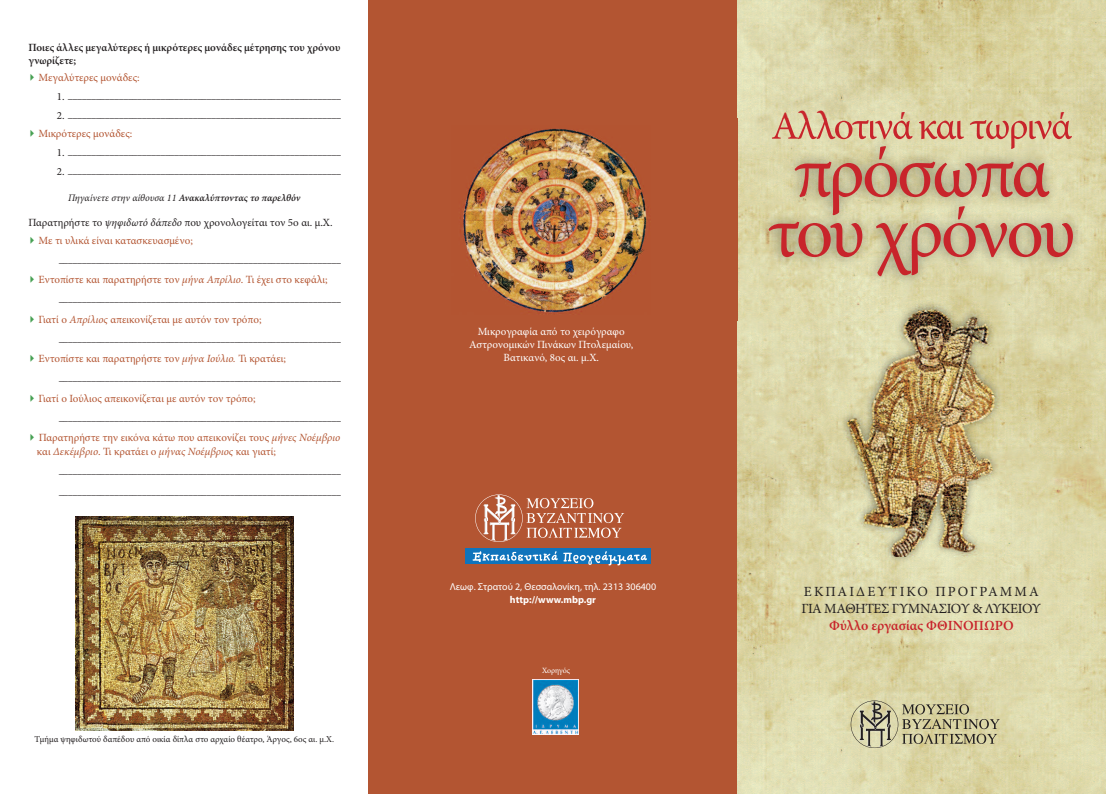
<style>
.page{position:relative;width:1106px;height:794px;background:#fff}
.page>*{position:absolute;margin:0;border:0;box-sizing:border-box;transform-origin:0 0}
.t1{font:74px/60px "Minion Pro";letter-spacing:-.05em;color:#c8242b;text-align:center}
.t2{font:14px/16.8px "Minion Pro";letter-spacing:-.025em;color:#231f20}
.t3{font:600 14px "Minion Pro";color:#c8242b}
.t4{font:11px/17.4px "Minion Pro";color:#231f20}
.t5{font:11px/13.2px "Minion Pro";color:#fff;text-align:center}
.t6{font:600 11px/13.2px "Minion Pro";color:#231f20}
.t7{font:11px "Minion Pro";color:#b35532}
.t8{font:italic 600 10px "Minion Pro";letter-spacing:-.005em;color:#231f20}
.t9{font:10px "Myriad Pro";color:#fff}
.t10{font:700 10px "Myriad Pro";color:#fff}
.t11{font:9px "Minion Pro";color:#231f20}
.t12{font:8px "Minion Pro";letter-spacing:-.01em;color:#fff}
.s1{font-family:"Lucida Grande";font-size:12px;color:#48a154}
.s2{color:#b35532}
.s3{font-weight:400}
.s4{font-style:italic}
.s5{font-style:italic;color:#b35532}
</style>
<div class="page">
<img style="left:737px;top:0;width:369px;height:794px">
<div style="left:368px;top:0;width:369px;height:794px;background:#b35532"></div>
<img style="left:737px;top:119px;width:369px;height:202px">
<img style="left:772px;top:119px;width:183px;height:20px">
<svg style="left:850px;top:700px;width:149px;height:48px;background:#bbb690"></svg>
<img style="left:76px;top:517px;width:217px;height:213px">
<svg style="left:475px;top:494px;width:149px;height:48px"></svg>
<div style="left:465px;top:548px;width:186px;height:16px;background:#1074bc"></div>
<svg style="left:472px;top:551px;width:175px;height:14px"></svg>
<img style="left:462px;top:128px;width:185px;height:185px">
<img style="left:827px;top:285px;width:188px;height:282px">
<img style="left:838px;top:297px;width:166px;height:259px">
<img style="left:532px;top:679px;width:46px;height:55px">
<p class="t6" style="left:28px;top:41px;width:313px">Ποιες άλλες μεγαλύτερες ή μικρότερες μονάδες μέτρησης του χρόνου γνωρίζετε;</p>
<p class="t7" style="left:28px;top:73px;width:113px"><span class="s1">▸</span> Μεγαλύτερες μονάδες:</p>
<p class="t4" style="left:57px;top:91px;width:286px">1. –––––––––––––––––––––––––––––––––––––––––––––––––––––––––––</p>
<p class="t4" style="left:28px;top:111px;width:314px;line-height:15.4px;text-indent:28px">2. ––––––––––––––––––––––––––––––––––––––––––––––––––––––––––– <span class="s1">▸</span> <span class="s2">Μικρότερες μονάδες:</span></p>
<p class="t4" style="left:57px;top:147px;width:286px">1. –––––––––––––––––––––––––––––––––––––––––––––––––––––––––––</p>
<p class="t4" style="left:57px;top:166px;width:286px">2. –––––––––––––––––––––––––––––––––––––––––––––––––––––––––––</p>
<p class="t8" style="left:68px;top:193px;width:234px"><span class="s3">Πηγαίνετε στην αίθουσα 11</span> Ανακαλύπτοντας το παρελθόν</p>
<p class="t4" style="left:28px;top:215px;width:306px">Παρατηρήστε το <span class="s4">ψηφιδωτό δάπεδο</span> που χρονολογείται τον 5ο αι. μ.Χ. <span class="s1">▸</span> <span class="s2">Με τι υλικά είναι κατασκευασμένο;</span></p>
<p class="t4" style="left:28px;top:255px;width:314px;text-indent:30px">––––––––––––––––––––––––––––––––––––––––––––––––––––––––––––– <span class="s1">▸</span> <span class="s2">Εντοπίστε και παρατηρήστε τον</span> <span class="s5">μήνα Απρίλιο</span><span class="s2">. Τι έχει στο κεφάλι;</span></p>
<p class="t4" style="left:28px;top:294px;width:314px;text-indent:30px">––––––––––––––––––––––––––––––––––––––––––––––––––––––––––––– <span class="s1">▸</span> <span class="s2">Γιατί ο</span> <span class="s5">Απρίλιος</span> <span class="s2">απεικονίζεται με αυτόν τον τρόπο;</span></p>
<p class="t4" style="left:28px;top:334px;width:314px;text-indent:30px">––––––––––––––––––––––––––––––––––––––––––––––––––––––––––––– <span class="s1">▸</span> <span class="s2">Εντοπίστε και παρατηρήστε τον</span> <span class="s5">μήνα Ιούλιο.</span> <span class="s2">Τι κρατάει;</span></p>
<p class="t4" style="left:28px;top:373px;width:314px;text-indent:30px">––––––––––––––––––––––––––––––––––––––––––––––––––––––––––––– <span class="s1">▸</span> <span class="s2">Γιατί ο Ιούλιος απεικονίζεται με αυτόν τον τρόπο;</span></p>
<p class="t4" style="left:28px;top:413px;width:314px;text-align:right">–––––––––––––––––––––––––––––––––––––––––––––––––––––––––––––<br><span class="s1">▸</span> <span class="s2">Παρατηρήστε την εικόνα κάτω που απεικονίζει τους</span> <span class="s5">μήνες Νοέμβριο</span></p>
<p class="t4" style="left:58px;top:441px;width:284px;line-height:21.7px;text-indent:-21px"><span class="s2">και</span> <span class="s5">Δεκέμβριο</span><span class="s2">. Τι κρατάει ο</span> <span class="s5">μήνας Νοέμβριος</span> <span class="s2">και γιατί; </span>––––––––––––––––––––––––––––––––––––––––––––––––––––––––––––– –––––––––––––––––––––––––––––––––––––––––––––––––––––––––––––</p>
<p class="t11" style="left:34px;top:735px;width:301px">Τμήμα ψηφιδωτού δαπέδου από οικία δίπλα στο αρχαίο θέατρο, Άργος, 6ος αι. μ.Χ.</p>
<p class="t5" style="left:469px;top:326px;width:166px">Μικρογραφία από το χειρόγραφο<br>Αστρονομικών Πινάκων Πτολεμαίου,<br>Βατικανό, 8ος αι. μ.Χ.</p>
<p class="t9" style="left:450px;top:582px;width:208px">Λεωφ. Στρατού 2, Θεσσαλονίκη, τηλ. 2313 306400</p>
<p class="t10" style="left:510px;top:595px;width:88px">http://www.mbp.gr</p>
<p class="t12" style="left:542px;top:667px;width:30px">Χορηγός</p>
<h1 class="t1" style="left:767px;top:149px;width:310px">πρόσωπα του χρόνου</h1>
<p class="t2" style="left:801px;top:585px;width:241px">EKΠΑΙΔΕΥΤΙΚΟ ΠΡΟΓΡΑΜΜΑ<br>ΓΙΑ ΜΑΘΗΤΕΣ ΓΥΜΝΑΣΙΟΥ &amp; ΛΥΚΕΙΟΥ</p>
<p class="t3" style="left:829px;top:620px;width:186px">Φύλλο εργασίας ΦΘΙΝΟΠΩΡΟ</p>
</div>
